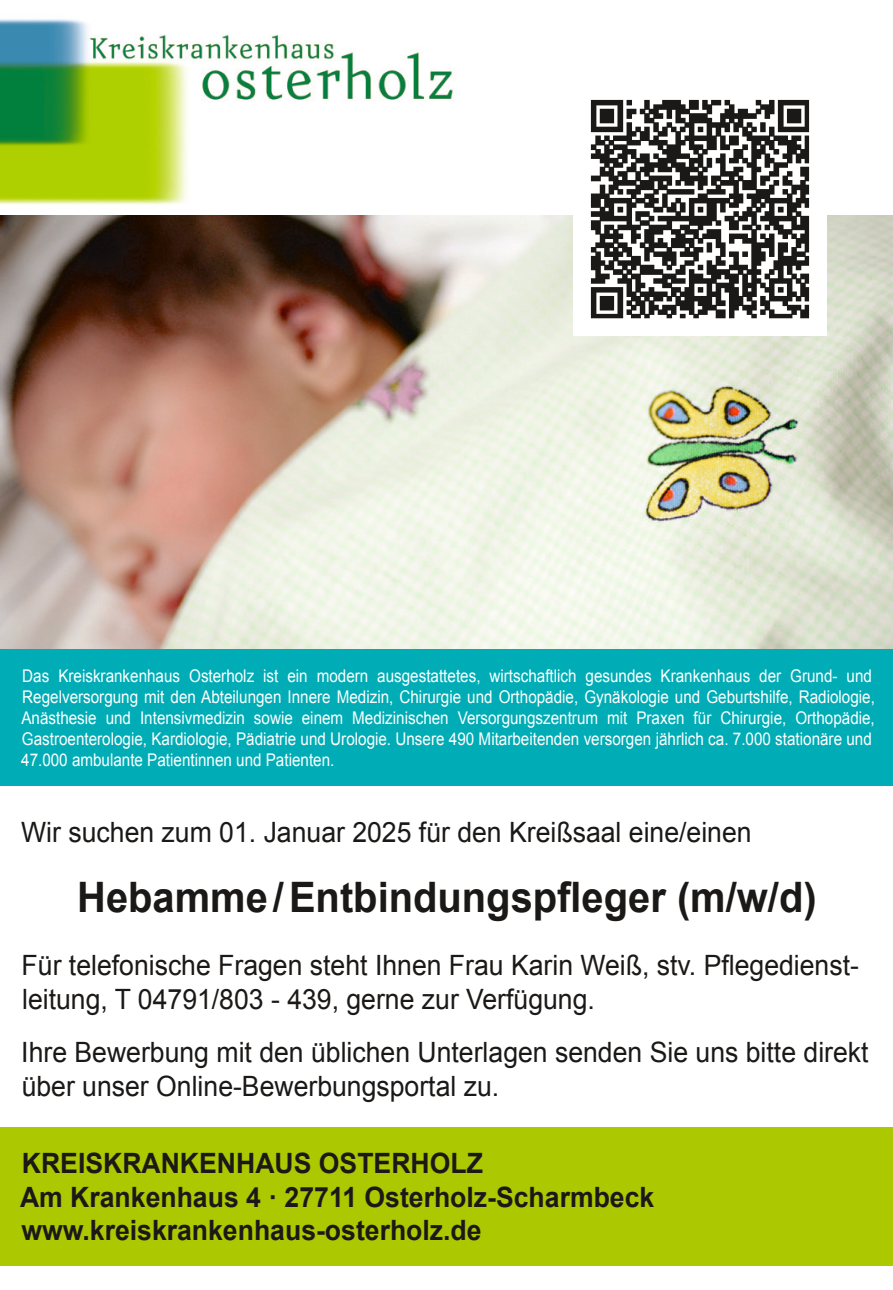
<style>
.page{position:relative;width:893px;height:1290px;background:#fff}
.page>*{position:absolute;margin:0;border:0;box-sizing:border-box;transform-origin:0 0}
.t1{font:700 42px "Arial";color:#1b1917;scale:.95 1}
.t2{font:28px/33.6px "Arial";color:#1b1917;scale:.95 1}
.t3{font:700 28px/33.6px "Arial";color:#1b1917;scale:.95 1}
.t4{font:17.5px/21px "Arial";color:#fff;scale:.87 1}
</style>
<div class="page">
<div style="left:0;top:1127px;width:893px;height:139px;background:#acc800"></div>
<img style="left:0;top:19px;width:455px;height:186px">
<img style="left:0;top:216px;width:893px;height:433px">
<div style="left:0;top:649px;width:893px;height:137px;background:#00adb6"></div>
<img style="left:573px;top:99px;width:253px;height:236px">
<p class="t4" style="left:21px;top:665px;width:983px">Das Kreiskrankenhaus Osterholz ist ein modern ausgestattetes, wirtschaftlich gesundes Krankenhaus der Grund- und Regelversorgung mit den Abteilungen Innere Medizin, Chirurgie und Orthopädie, Gynäkologie und Geburtshilfe, Radiologie, Anästhesie und Intensivmedizin sowie einem Medizinischen Versorgungszentrum mit Praxen für Chirurgie, Orthopädie, Gastroenterologie, Kardiologie, Pädiatrie und Urologie. Unsere 490 Mitarbeitenden versorgen jährlich ca. 7.000 stationäre und 47.000 ambulante Patientinnen und Patienten.</p>
<h2 class="t2" style="left:21px;top:815px;width:770px">Wir suchen zum 01. Januar 2025 für den Kreißsaal eine/einen</h2>
<h1 class="t1" style="left:77px;top:869px;width:780px">Hebamme / Entbindungspfleger (m/w/d)</h1>
<h2 class="t2" style="left:22px;top:949px;width:883px">Für telefonische Fragen steht Ihnen Frau Karin Weiß, stv. Pflegedienst&shy;leitung, T 04791/803 - 439, gerne zur Verfügung.</h2>
<h2 class="t2" style="left:21px;top:1036px;width:893px">Ihre Bewerbung mit den üblichen Unterlagen senden Sie uns bitte direkt über unser Online-Bewerbungsportal zu.</h2>
<h2 class="t3" style="left:20px;top:1147px;width:669px">KREISKRANKENHAUS OSTERHOLZ<br>Am Krankenhaus 4 · 27711 Osterholz-Scharmbeck www.kreiskrankenhaus-osterholz.de</h2>
</div>
